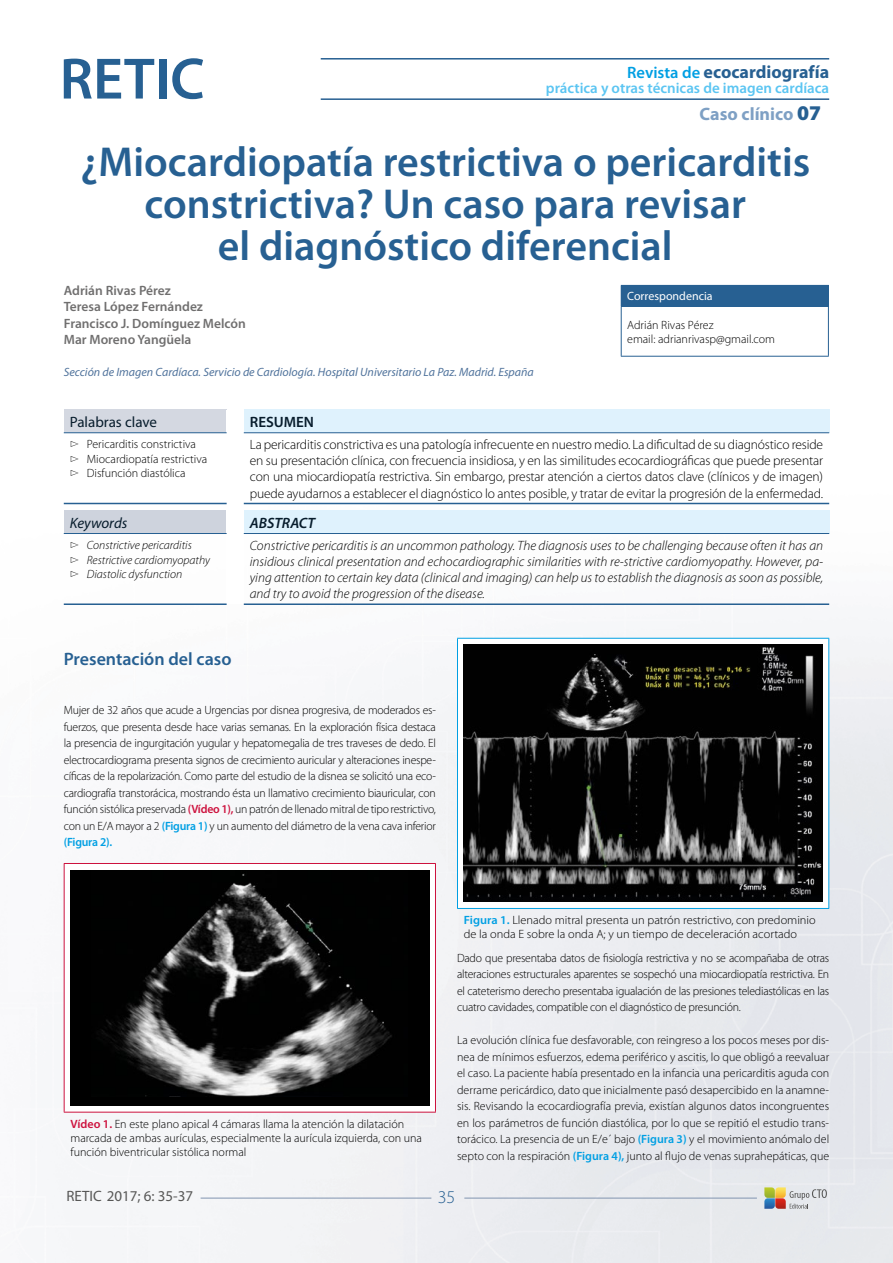
<style>
.page{position:relative;width:893px;height:1263px;background:#fff}
.page>*{position:absolute;margin:0;border:0;box-sizing:border-box;transform-origin:0 0}
.t1{font:600 42px/42px "Myriad Pro";color:#276092;text-align:center}
.t2{font:700 18px "Myriad Pro";color:#276092}
.t3{font:600 18px "Myriad Pro";color:#276092}
.t4{font:700 18px "Myriad Pro";color:#7ea0c4}
.t5{font:300 18px "Myriad Pro";color:#276092}
.t6{font:600 15px "Myriad Pro";color:#5bc5f2}
.t7{font:15px "Myriad Pro";color:#575756}
.t8{font:15px "Myriad Pro";color:#071c2c}
.t9{font:italic 15px "Myriad Pro";color:#071c2c}
.t10{font:italic 600 15px "Myriad Pro";color:#071c2c}
.t11{font:600 15px "Myriad Pro";color:#071c2c}
.t12{font:300 13.5px/16.2px "Myriad Pro";letter-spacing:-.01em;color:#000;text-align:justify}
.t13{font:italic 300 13.5px/16.2px "Myriad Pro";color:#000;text-align:justify}
.t14{font:600 13.5px/16.2px "Myriad Pro";color:#706f6f}
.t15{font:300 12px/16.5px "Myriad Pro";color:#000}
.t16{font:italic 12px "Myriad Pro";color:#50739c}
.t17{font:italic 300 12px/14.4px "Myriad Pro";color:#000}
.t18{font:12px "Myriad Pro";color:#fff}
.s1{font-weight:600;font-size:16.5px;color:#009fe3}
.s2{font-style:inherit}
.s3{font-weight:900;font-size:21px;color:#276092}
.s4{font-weight:600;color:#cd123e}
.s5{font-weight:600;color:#009fe3}
</style>
<div class="page">
<img style="left:63px;top:58px;width:830px;height:1205px">
<svg style="left:764px;top:1187px;width:63px;height:22px"></svg>
<hr style="left:464px;top:1198px;width:293px;height:1px;background:#8194b0">
<hr style="left:321px;top:58px;width:508px;height:2px;background:#276092">
<hr style="left:321px;top:98px;width:508px;height:2px;background:#276092">
<hr style="left:201px;top:1198px;width:230px;height:1px;background:#8194b0">
<svg style="left:64px;top:59px;width:90px;height:40px"></svg>
<div style="left:159px;top:59px;width:7px;height:40px;background:#276092"></div>
<svg style="left:172px;top:58px;width:31px;height:41px"></svg>
<div style="left:64px;top:409px;width:163px;height:24px;background:#d4d8e1"></div>
<div style="left:227px;top:409px;width:17px;height:94px;background:#fff"></div>
<div style="left:244px;top:409px;width:585px;height:24px;background:#dff2fd"></div>
<hr style="left:244px;top:432px;width:585px;height:1px;background:#276092">
<hr style="left:244px;top:503px;width:585px;height:1px;background:#276092">
<hr style="left:64px;top:432px;width:163px;height:1px;background:#276092">
<hr style="left:64px;top:503px;width:163px;height:1px;background:#276092">
<div style="left:64px;top:510px;width:163px;height:23px;background:#ced3dd"></div>
<div style="left:227px;top:510px;width:17px;height:94px;background:#fff"></div>
<div style="left:244px;top:510px;width:585px;height:23px;background:#dff2fd"></div>
<hr style="left:244px;top:533px;width:585px;height:1px;background:#276092">
<hr style="left:244px;top:603px;width:585px;height:2px;background:#276092">
<hr style="left:64px;top:533px;width:163px;height:1px;background:#276092">
<hr style="left:64px;top:603px;width:163px;height:2px;background:#276092">
<div style="left:621px;top:285px;width:207px;height:21px;background:#276092"></div>
<hr style="left:621px;top:285px;width:208px;height:1px;background:#276092">
<svg style="left:828px;top:286px;width:1px;height:20px"></svg>
<hr style="left:621px;top:306px;width:208px;height:1px;background:#276092">
<hr style="left:621px;top:307px;width:1px;height:49px;background:#276092">
<hr style="left:828px;top:307px;width:1px;height:49px;background:#276092">
<hr style="left:621px;top:356px;width:208px;height:1px;background:#276092">
<div style="left:64px;top:863px;width:371px;height:249px;background:#fff"></div>
<hr style="left:64px;top:863px;width:372px;height:1px;background:#cd123e">
<hr style="left:64px;top:864px;width:1px;height:248px;background:#cd123e">
<hr style="left:435px;top:864px;width:1px;height:248px;background:#cd123e">
<hr style="left:64px;top:1112px;width:372px;height:1px;background:#cd123e">
<div style="left:70px;top:870px;width:359px;height:236px;background:#000"></div>
<img style="left:101px;top:874px;width:291px;height:222px">
<div style="left:457px;top:638px;width:372px;height:270px;background:#fff"></div>
<hr style="left:457px;top:638px;width:372px;height:1px;background:#009fe3">
<hr style="left:457px;top:639px;width:1px;height:269px;background:#009fe3">
<hr style="left:828px;top:639px;width:1px;height:269px;background:#009fe3">
<hr style="left:457px;top:908px;width:372px;height:1px;background:#009fe3">
<img style="left:463px;top:645px;width:360px;height:257px">
<h2 class="t2" style="left:627px;top:60px;width:204px"><span class="s1">Revista de</span> ecocardiografía</h2>
<p class="t6" style="left:546px;top:78px;width:285px">práctica y otras técnicas de imagen cardíaca</p>
<h2 class="t4" style="left:700px;top:102px;width:123px"><span class="s2">C</span>aso clínico <span class="s3">07</span></h2>
<h1 class="t1" style="left:80px;top:140px;width:731px">¿Miocardiopatía restrictiva o pericarditis constrictiva? Un caso para revisar<br>el diagnóstico diferencial</h1>
<p class="t14" style="left:64px;top:282px;width:184px">Adrián Rivas Pérez<br>Teresa López Fernández<br>Francisco J. Domínguez Melcón<br>Mar Moreno Yangüela</p>
<p class="t16" style="left:64px;top:364px;width:472px">Sección de Imagen Cardíaca. Servicio de Cardiología. Hospital Universitario La Paz. Madrid. España</p>
<p class="t18" style="left:627px;top:289px;width:87px">Correspondencia</p>
<p class="t15" style="left:627px;top:318px;width:149px;line-height:14.4px">Adrián Rivas Pérez<br>email: adrianrivasp@gmail.com</p>
<p class="t8" style="left:70px;top:412px;width:89px">Palabras clave</p>
<p class="t11" style="left:250px;top:412px;width:66px">RESUMEN</p>
<p class="t15" style="left:70px;top:437px;width:139px;line-height:14.4px">▻ Pericarditis constrictiva ▻ Miocardiopatía restrictiva ▻ Disfunción diastólica</p>
<p class="t12" style="left:250px;top:436px;width:575px">La pericarditis constrictiva es una patología infrecuente en nuestro medio. La dificultad de su diagnóstico reside en su presentación clínica, con frecuencia insidiosa, y en las similitudes ecocardiográficas que puede presentar con una miocardiopatía restrictiva. Sin embargo, prestar atención a ciertos datos clave (clínicos y de imagen) puede ayudarnos a establecer el diagnóstico lo antes posible, y tratar de evitar la progresión de la enfermedad.</p>
<p class="t9" style="left:70px;top:513px;width:59px">Keywords</p>
<p class="t10" style="left:250px;top:513px;width:67px">ABSTRACT</p>
<p class="t17" style="left:70px;top:538px;width:142px">▻ Constrictive pericarditis<br>▻ Restrictive cardiomyopathy ▻ Diastolic dysfunction</p>
<p class="t13" style="left:250px;top:537px;width:575px">Constrictive pericarditis is an uncommon pathology. The diagnosis uses to be challenging because often it has an insidious clinical presentation and echocardiographic similarities with re-strictive cardiomyopathy. However, pa&shy;ying attention to certain key data (clinical and imaging) can help us to establish the diagnosis as soon as possible, and try to avoid the progression of the disease.</p>
<h2 class="t3" style="left:64px;top:647px;width:169px">Presentación del caso</h2>
<p class="t15" style="left:64px;top:702px;width:374px;text-align:justify">Mujer de 32 años que acude a Urgencias por disnea progresiva, de moderados es&shy;fuerzos, que presenta desde hace varias semanas. En la exploración física destaca la presencia de ingurgitación yugular y hepatomegalia de tres traveses de dedo. El electrocardiograma presenta signos de crecimiento auricular y alteraciones inespe&shy;cíficas de la repolarización. Como parte del estudio de la disnea se solicitó una eco&shy;cardiografía transtorácica, mostrando ésta un llamativo crecimiento biauricular, con función sistólica preservada <span class="s4">(Vídeo 1),</span> un patrón de llenado mitral de tipo restrictivo, con un E/A mayor a 2 <span class="s5">(Figura 1)</span> y un aumento del diámetro de la vena cava inferior <span class="s5">(Figura 2).</span></p>
<p class="t15" style="left:71px;top:1116px;width:353px;line-height:14.4px"><span class="s4">Vídeo 1.</span> En este plano apical 4 cámaras llama la atención la dilatación marcada de ambas aurículas, especialmente la aurícula izquierda, con una función biventricular sistólica normal</p>
<p class="t15" style="left:464px;top:913px;width:353px;line-height:14.4px"><span class="s5">Figura 1.</span> Llenado mitral presenta un patrón restrictivo, con predominio de la onda E sobre la onda A; y un tiempo de deceleración acortado</p>
<p class="t15" style="left:457px;top:949px;width:374px;text-align:justify">Dado que presentaba datos de fisiología restrictiva y no se acompañaba de otras alteraciones estructurales aparentes se sospechó una miocardiopatía restrictiva. En el cateterismo derecho presentaba igualación de las presiones telediastólicas en las cuatro cavidades, compatible con el diagnóstico de presunción.</p>
<p class="t15" style="left:457px;top:1032px;width:374px;text-align:justify">La evolución clínica fue desfavorable, con reingreso a los pocos meses por dis&shy;nea de mínimos esfuerzos, edema periférico y ascitis, lo que obligó a reevaluar el caso. La paciente había presentado en la infancia una pericarditis aguda con derrame pericárdico, dato que inicialmente pasó desapercibido en la anamne&shy;sis. Revisando la ecocardiografía previa, existían algunos datos incongruentes en los parámetros de función diastólica, por lo que se repitió el estudio trans&shy;torácico. La presencia de un E/e´ bajo <span class="s5">(Figura 3)</span> y el movimiento anómalo del septo con la respiración <span class="s5">(Figura 4),</span> junto al flujo de venas suprahepáticas, que</p>
<p class="t7" style="left:66px;top:1187px;width:128px">RETIC 2017; 6: 35-37</p>
<h2 class="t5" style="left:438px;top:1187px;width:19px">35</h2>
</div>
